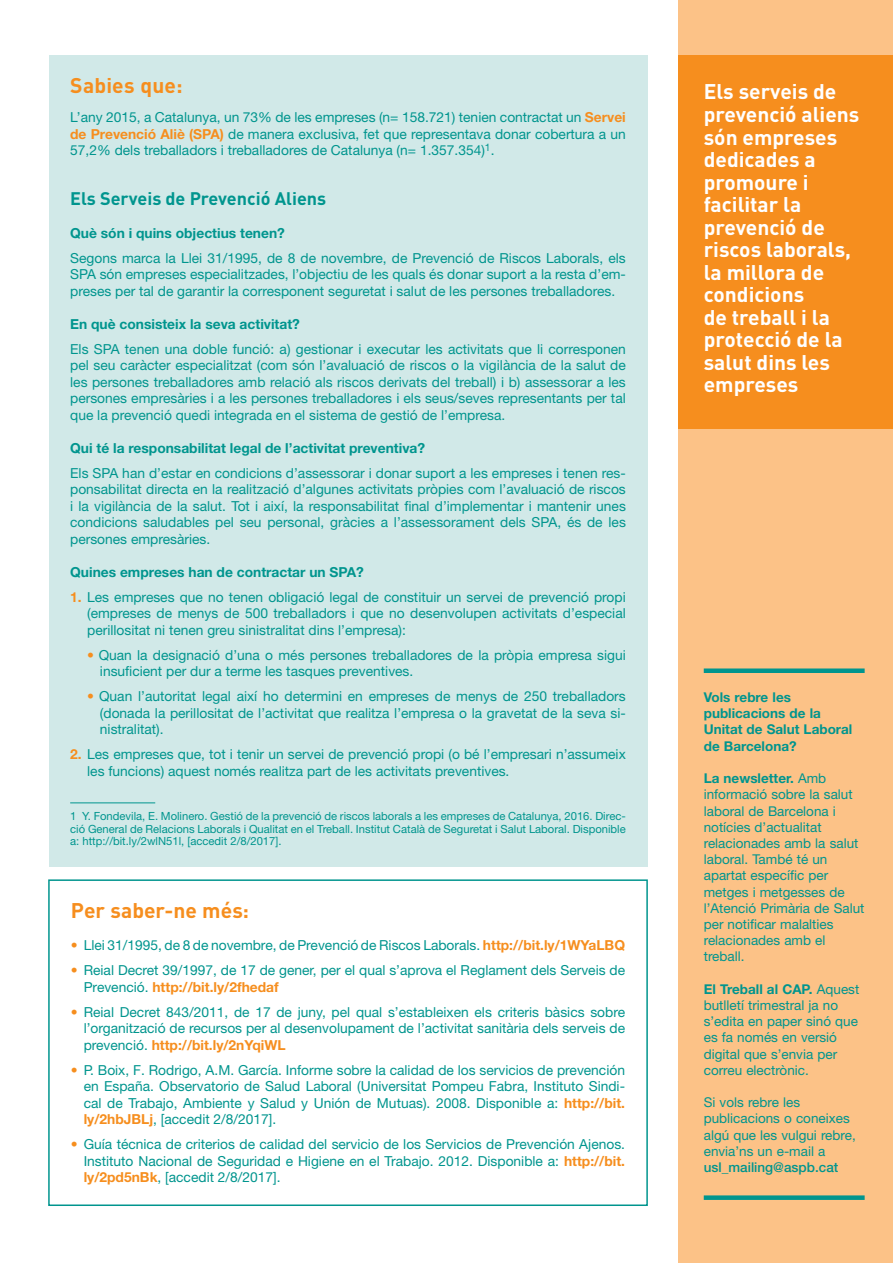
<style>
.page{position:relative;width:893px;height:1263px;background:#fff}
.page>*{position:absolute;margin:0;border:0;box-sizing:border-box;transform-origin:0 0}
.t1{font:700 21px/22.5px "DIN Pro";color:#fff}
.TXT_gral{font:700 21px "DIN Pro";letter-spacing:.005em;color:#f68e1e}
.ladillo{font:700 18px "DIN Pro";color:#00958e}
.t2{font:13.8px/16.5px "Helvetica Neue LT Std";color:#00958e;text-align:justify}
.t3{font:700 13.8px "Helvetica Neue LT Std";color:#00958e}
.TXT_gral-2{font:13.5px/16.2px "Helvetica Neue LT Std";color:#00958e}
.TXT_gral-3{font:700 13.5px/16.2px "Helvetica Neue LT Std";color:#00958e}
.t4{font:11.25px/12.8px "Helvetica Neue LT Std";color:#00958e;text-align:justify}
.s1{font-weight:700;color:#f68e1e}
.s2{color:#f68e1e}
.s3{font-weight:700}
.s4{font-weight:500}
</style>
<div class="page">
<div style="left:49px;top:56px;width:598px;height:811px;background:#d1e9e8"></div>
<hr style="left:70px;top:802px;width:85px;height:1px;background:#00958e">
<div style="left:48px;top:879px;width:600px;height:327px;border:2px solid #00958e"></div>
<div style="left:678px;top:0;width:215px;height:1263px;background:#fcc287"></div>
<div style="left:678px;top:55px;width:215px;height:373px;background:#f68e1e"></div>
<div style="left:704px;top:668px;width:161px;height:5px;background:#00958e"></div>
<div style="left:704px;top:1195px;width:161px;height:5px;background:#00958e"></div>
<p class="TXT_gral" style="left:70px;top:71px;width:114px">Sabies que:</p>
<p class="t2" style="left:70px;top:109px;width:557px">L’any 2015, a Catalunya, un 73% de les empreses (n= 158.721) tenien contractat un <span class="s1">Servei de Prevenció Aliè (SPA)</span> de manera exclusiva, fet que representava donar cobertura a un 57,2% dels treballadors i treballadores de Catalunya (n= 1.357.354)<sup>1</sup>.</p>
<p class="ladillo" style="left:70px;top:186px;width:257px">Els Serveis de Prevenció Aliens</p>
<p class="t3" style="left:70px;top:224px;width:216px">Què són i quins objectius tenen?</p>
<p class="t2" style="left:70px;top:249px;width:557px">Segons marca la Llei 31/1995, de 8 de novembre, de Prevenció de Riscos Laborals, els SPA són empreses especialitzades, l’objectiu de les quals és donar suport a la resta d’em&shy;preses per tal de garantir la corresponent seguretat i salut de les persones treballadores.</p>
<p class="t3" style="left:70px;top:315px;width:231px">En què consisteix la seva activitat?</p>
<p class="t2" style="left:70px;top:340px;width:557px">Els SPA tenen una doble funció: a) gestionar i executar les activitats que li corresponen pel seu caràcter especialitzat (com són l’avaluació de riscos o la vigilància de la salut de les persones treballadores amb relació als riscos derivats del treball) i b) assessorar a les persones empresàries i a les persones treballadores i els seus/seves representants per tal que la prevenció quedi integrada en el sistema de gestió de l’empresa.</p>
<p class="t3" style="left:70px;top:439px;width:356px">Qui té la responsabilitat legal de l’activitat preventiva?</p>
<p class="t2" style="left:70px;top:464px;width:557px">Els SPA han d’estar en condicions d’assessorar i donar suport a les empreses i tenen res&shy;ponsabilitat directa en la realització d’algunes activitats pròpies com l’avaluació de riscos i la vigilància de la salut. Tot i així, la responsabilitat final d’implementar i mantenir unes condicions saludables pel seu personal, gràcies a l’assessorament dels SPA, és de les persones empresàries.</p>
<p class="t3" style="left:70px;top:563px;width:295px">Quines empreses han de contractar un SPA?</p>
<p class="t2" style="left:87px;top:588px;width:540px;text-indent:-17px"><span class="s1">1.</span> Les empreses que no tenen obligació legal de constituir un servei de prevenció propi (empreses de menys de 500 treballadors i que no desenvolupen activitats d’especial perillositat ni tenen greu sinistralitat dins l’empresa):</p>
<p class="t2" style="left:100px;top:646px;width:527px;text-indent:-13px"><span class="s2">•</span> Quan la designació d’una o més persones treballadores de la pròpia empresa sigui insuficient per dur a terme les tasques preventives.</p>
<p class="t2" style="left:100px;top:688px;width:527px;text-indent:-13px"><span class="s2">•</span> Quan l’autoritat legal així ho determini en empreses de menys de 250 treballadors (donada la perillositat de l’activitat que realitza l’empresa o la gravetat de la seva si&shy;nistralitat).</p>
<p class="t2" style="left:87px;top:746px;width:540px;text-indent:-17px"><span class="s1">2.</span> Les empreses que, tot i tenir un servei de prevenció propi (o bé l’empresari n’assumeix les funcions) aquest només realitza part de les activitats preventives.</p>
<p class="t4" style="left:70px;top:809px;width:557px">1 Y. Fondevila, E. Molinero. Gestió de la prevenció de riscos laborals a les empreses de Catalunya, 2016. Direc&shy;ció General de Relacions Laborals i Qualitat en el Treball. Institut Català de Seguretat i Salut Laboral. Disponible a: http://bit.ly/2wlN51l, [accedit 2/8/2017].</p>
<p class="TXT_gral" style="left:71px;top:896px;width:180px">Per saber-ne més:</p>
<p class="t2" style="left:71px;top:937px;width:556px"><span class="s2">•</span> Llei 31/1995, de 8 de novembre, de Prevenció de Riscos Laborals. <span class="s1">http://bit.ly/1WYaLBQ</span></p>
<p class="t2" style="left:84px;top:962px;width:543px;text-indent:-13px"><span class="s2">•</span> Reial Decret 39/1997, de 17 de gener, per el qual s’aprova el Reglament dels Serveis de<br>Prevenció. <span class="s1">http://bit.ly/2fhedaf</span></p>
<p class="t2" style="left:84px;top:1003px;width:543px;text-indent:-13px"><span class="s2">•</span> Reial Decret 843/2011, de 17 de juny, pel qual s’estableixen els criteris bàsics sobre l’organització de recursos per al desenvolupament de l’activitat sanitària dels serveis de prevenció. <span class="s1">http://bit.ly/2nYqiWL</span></p>
<p class="t2" style="left:84px;top:1061px;width:543px;text-indent:-13px"><span class="s2">•</span> P. Boix, F. Rodrigo, A.M. García. Informe sobre la calidad de los servicios de prevención en España. Observatorio de Salud Laboral (Universitat Pompeu Fabra, Instituto Sindi&shy;cal de Trabajo, Ambiente y Salud y Unión de Mutuas). 2008. Disponible a: <span class="s1">http://bit. ly/2hbJBLj</span>, [accedit 2/8/2017].</p>
<p class="t2" style="left:84px;top:1136px;width:543px;text-indent:-13px"><span class="s2">•</span> Guía técnica de criterios de calidad del servicio de los Servicios de Prevención Ajenos.<br>Instituto Nacional de Seguridad e Higiene en el Trabajo. 2012. Disponible a: <span class="s1">http://bit. ly/2pd5nBk</span>, [accedit 2/8/2017].</p>
<p class="t1" style="left:704px;top:80px;width:157px">Els serveis de prevenció aliens són empreses dedicades a promoure i facilitar la prevenció de riscos laborals, la millora de condicions<br>de treball i la protecció de la salut dins les empreses</p>
<p class="TXT_gral-3" style="left:704px;top:689px;width:150px">Vols rebre les publicacions de la<br>Unitat de Salut Laboral de Barcelona?</p>
<p class="TXT_gral-2" style="left:704px;top:770px;width:162px"><span class="s3">La newsletter.</span> Amb informació sobre la salut laboral de Barcelona i notícies d’actualitat relacionades amb la salut laboral. També té un apartat específic per metges i metgesses de l’Atenció Primària de Salut per notificar malalties relacionades amb el treball.</p>
<p class="TXT_gral-2" style="left:704px;top:981px;width:157px"><span class="s3">El Treball al CAP.</span> Aquest butlletí trimestral ja no s’edita en paper sinó que es fa només en versió digital que s’envia per correu electrònic.</p>
<p class="TXT_gral-2" style="left:704px;top:1094px;width:154px">Si vols rebre les publicacions o coneixes algú que les vulgui rebre, envia’ns un e-mail a <span class="s4">usl_mailing@aspb.cat</span></p>
</div>
